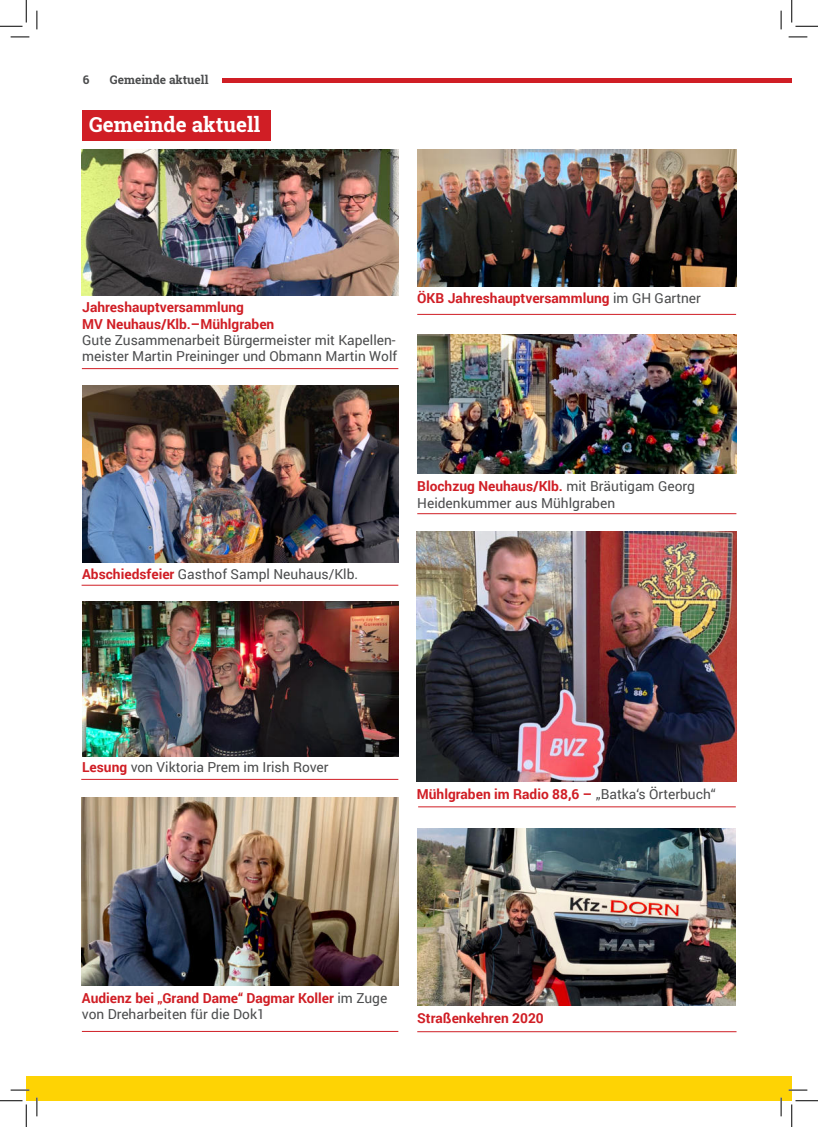
<style>
.page{position:relative;width:818px;height:1127px;background:#fff}
.page>*{position:absolute;margin:0;border:0;box-sizing:border-box;transform-origin:0 0}
.t1{font:700 20.62px "Roboto Slab";color:#fff}
.t2{font:13.75px/16.2px "Roboto";color:#4b4c4d}
.t3{font:700 13.75px/16.2px "Roboto";color:#d01e25}
.t4{font:700 11.88px "Roboto Slab";color:#4b4c4d}
.s1{font-weight:400;color:#4b4c4d}
.s2{font-weight:700;color:#d01e25}
</style>
<div class="page">
<div style="left:26px;top:1075px;width:766px;height:25px;background:#fed304"></div>
<hr style="left:82px;top:368px;width:316px;height:1px;background:#d01e25">
<div style="left:82px;top:110px;width:189px;height:30px;background:#d01e25"></div>
<img style="left:82px;top:797px;width:316px;height:188px">
<img style="left:82px;top:385px;width:316px;height:177px">
<img style="left:417px;top:150px;width:319px;height:136px">
<img style="left:82px;top:150px;width:316px;height:145px">
<hr style="left:82px;top:584px;width:316px;height:1px;background:#d01e25">
<hr style="left:417px;top:314px;width:319px;height:1px;background:#d01e25">
<div style="left:222px;top:78px;width:570px;height:5px;background:#d01e25"></div>
<img style="left:417px;top:334px;width:319px;height:139px">
<img style="left:417px;top:828px;width:319px;height:176px">
<hr style="left:82px;top:1030px;width:316px;height:1px;background:#d01e25">
<hr style="left:81px;top:778px;width:317px;height:1px;background:#d01e25">
<hr style="left:418px;top:806px;width:318px;height:1px;background:#d01e25">
<hr style="left:417px;top:513px;width:319px;height:1px;background:#d01e25">
<img style="left:82px;top:601px;width:317px;height:155px">
<img style="left:417px;top:531px;width:319px;height:250px">
<hr style="left:417px;top:1030px;width:319px;height:1px;background:#d01e25">
<svg style="left:11px;top:36px;width:18px;height:2px"></svg>
<svg style="left:788px;top:36px;width:19px;height:2px"></svg>
<svg style="left:11px;top:1089px;width:18px;height:1px"></svg>
<svg style="left:788px;top:1089px;width:19px;height:1px"></svg>
<svg style="left:36px;top:11px;width:2px;height:18px"></svg>
<svg style="left:36px;top:1097px;width:2px;height:18px"></svg>
<svg style="left:780px;top:11px;width:2px;height:18px"></svg>
<svg style="left:780px;top:1097px;width:2px;height:18px"></svg>
<svg style="left:0;top:0;width:27px;height:27px"></svg>
<svg style="left:0;top:1100px;width:27px;height:26px"></svg>
<svg style="left:791px;top:0;width:27px;height:27px"></svg>
<svg style="left:791px;top:1100px;width:27px;height:26px"></svg>
<p class="t4" style="left:83px;top:75px;width:8px">6</p>
<p class="t4" style="left:110px;top:75px;width:100px">Gemeinde aktuell</p>
<h1 class="t1" style="left:89px;top:116px;width:173px">Gemeinde aktuell</h1>
<p class="t3" style="left:82px;top:300px;width:194px">Jahreshauptversammlung<br>MV Neuhaus/Klb.–Mühlgraben</p>
<p class="t2" style="left:82px;top:332px;width:317px">Gute Zusammenarbeit Bürgermeister mit Kapellen&shy;meister Martin Preininger und Obmann Martin Wolf</p>
<p class="t3" style="left:417px;top:291px;width:285px">ÖKB Jahreshauptversammlung <span class="s1">im GH Gartner</span></p>
<p class="t2" style="left:82px;top:566px;width:278px"><span class="s2">Abschiedsfeier</span> Gasthof Sampl Neuhaus/Klb.</p>
<p class="t2" style="left:417px;top:479px;width:279px"><span class="s2">Blochzug Neuhaus/Klb.</span> mit Bräutigam Georg<br>Heidenkummer aus Mühlgraben</p>
<p class="t2" style="left:82px;top:760px;width:248px"><span class="s2">Lesung</span> von Viktoria Prem im Irish Rover</p>
<p class="t3" style="left:417px;top:786px;width:300px">Mühlgraben im Radio 88,6 – <span class="s1">„Batka‘s Örterbuch“</span></p>
<p class="t3" style="left:82px;top:990px;width:307px">Audienz bei „Grand Dame“ Dagmar Koller <span class="s1">im Zuge von Dreharbeiten für die Dok1</span></p>
<p class="t3" style="left:417px;top:1010px;width:128px">Straßenkehren 2020</p>
</div>
